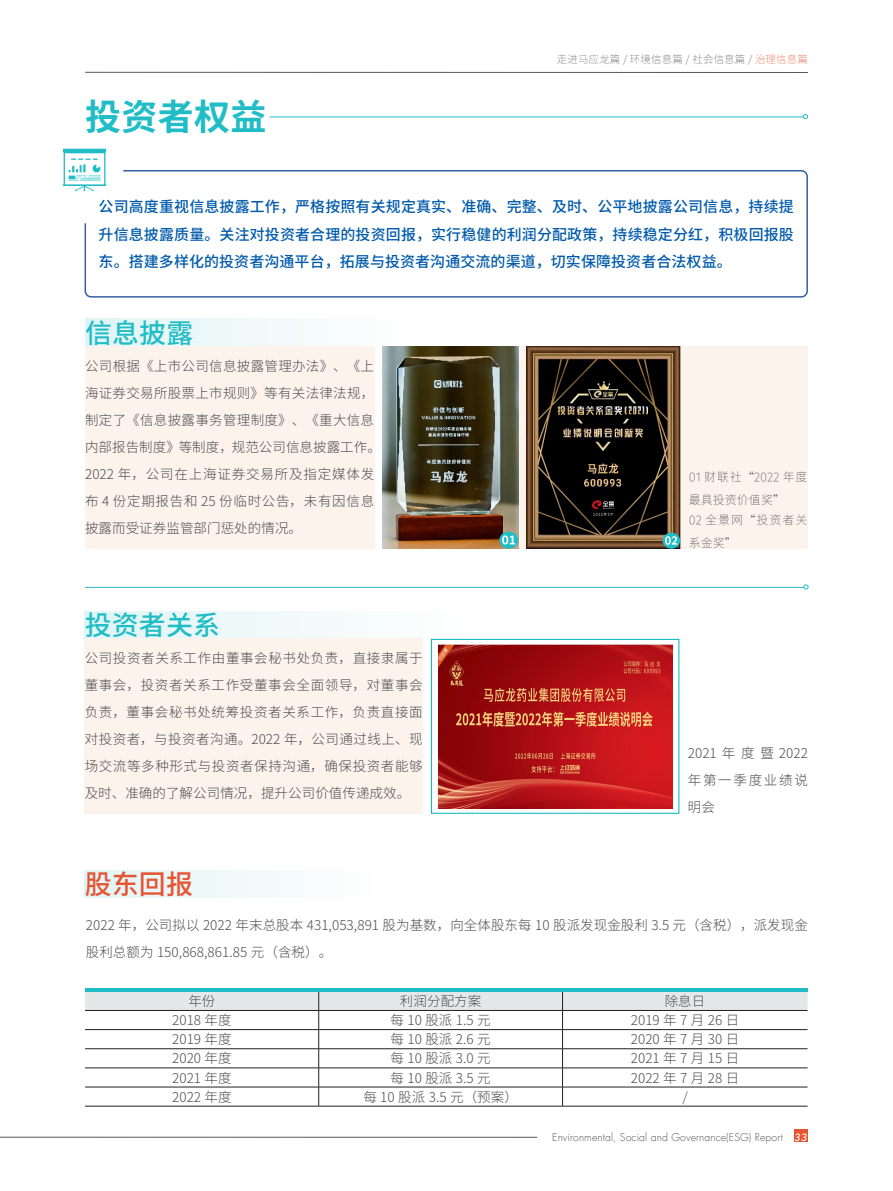
<style>
.page{position:relative;width:893px;height:1191px;background:#fff}
.page>*{position:absolute;margin:0;border:0;box-sizing:border-box;transform-origin:0 0}
.t1{font:700 36px "Source Han Sans CN";letter-spacing:.01em;color:#21bdc6}
.t2{font:500 27px "Source Han Sans CN";letter-spacing:.005em;color:#21bdc6}
.t3{font:500 27px "Source Han Sans CN";color:#e55534}
.t4{font:500 15px/27px "Source Han Sans CN";letter-spacing:.005em;color:#015aaa;text-align:justify}
.t5{font:300 13.5px/27px "Source Han Sans CN";letter-spacing:.005em;color:#4b4c4d;text-align:justify}
.t6{font:300 13.5px/27px "Source Han Sans CN";letter-spacing:.025em;color:#4b4c4d}
.t7{font:300 13.5px "Source Han Sans CN";letter-spacing:.255em;color:#4b4c4d}
.t8{font:100 12px/22.5px "SC";letter-spacing:.005em;color:#4b4c4d}
.t9{font:100 12px/22.5px "SC";letter-spacing:.09em;color:#4b4c4d}
.t10{font:300 10.5px "Futura LT";letter-spacing:.01em;color:#57585a}
.t11{font:200 10.5px "Source Han Sans CN";letter-spacing:.01em;color:#57585a}
.s1{color:#e55534}
.s2{font-family:"Avenir Next";font-weight:500;font-style:italic;color:#fff}
</style>
<div class="page">
<hr style="left:85px;top:72px;width:723px;height:1px;background:#57585a">
<div style="left:794px;top:1128px;width:14px;height:13px;background:#e55534"></div>
<hr style="left:0;top:1136px;width:537px;height:1px;background:#57585a">
<div style="left:383px;top:346px;width:424px;height:203px;background:#fdf3ed"></div>
<div style="left:85px;top:870px;width:289px;height:27px;background:linear-gradient(to right,#e1f4f6,#fffefe)"></div>
<div style="left:85px;top:346px;width:289px;height:203px;background:#fdf3ed"></div>
<div style="left:85px;top:319px;width:323px;height:27px;background:linear-gradient(to right,#e1f4f6,#fffefe)"></div>
<div style="left:85px;top:611px;width:379px;height:27px;background:linear-gradient(to right,#e1f4f6,#fffefe)"></div>
<div style="left:85px;top:638px;width:338px;height:175px;background:#fdf3ed"></div>
<hr style="left:270px;top:117px;width:537px;height:1px;background:#2bbbc6">
<svg style="left:803px;top:114px;width:5px;height:5px"></svg>
<hr style="left:85px;top:587px;width:723px;height:1px;background:#2bbbc6">
<svg style="left:803px;top:584px;width:5px;height:5px"></svg>
<svg style="left:63px;top:149px;width:43px;height:42px"></svg>
<svg style="left:84px;top:169px;width:724px;height:129px"></svg>
<svg style="left:85px;top:991px;width:722px;height:115px"></svg>
<hr style="left:85px;top:1106px;width:234px;height:1px;background:#231f20">
<hr style="left:319px;top:1106px;width:243px;height:1px;background:#231f20">
<hr style="left:562px;top:1106px;width:245px;height:1px;background:#231f20">
<hr style="left:85px;top:988px;width:722px;height:3px;background:#21bdc6">
<img style="left:383px;top:346px;width:135px;height:202px">
<svg style="left:499px;top:531px;width:19px;height:18px"></svg>
<svg style="left:502px;top:535px;width:13px;height:9px"></svg>
<img style="left:527px;top:346px;width:152px;height:203px">
<svg style="left:663px;top:532px;width:17px;height:17px"></svg>
<svg style="left:665px;top:536px;width:12px;height:9px"></svg>
<div style="left:431px;top:639px;width:248px;height:174px;border:1px solid #00b6b5"></div>
<img style="left:438px;top:644px;width:234px;height:164px">
<h1 class="t1" style="left:85px;top:96px;width:183px">投资者权益</h1>
<p class="t11" style="left:557px;top:53px;width:253px">走进马应龙篇 / 环境信息篇 / 社会信息篇 / <span class="s1">治理信息篇</span></p>
<p class="t4" style="left:99px;top:194px;width:697px">公司高度重视信息披露工作，严格按照有关规定真实、准确、完整、及时、公平地披露公司信息，持续提升信息披露质量。关注对投资者合理的投资回报，实行稳健的利润分配政策，持续稳定分红，积极回报股东。搭建多样化的投资者沟通平台，拓展与投资者沟通交流的渠道，切实保障投资者合法权益。</p>
<h2 class="t2" style="left:85px;top:317px;width:110px">信息披露</h2>
<p class="t6" style="left:85px;top:353px;width:297px">公司根据《上市公司信息披露管理办法》、《上海证券交易所股票上市规则》等有关法律法规，制定了《信息披露事务管理制度》、《重大信息内部报告制度》等制度，规范公司信息披露工作。<br>2022 年，公司在上海证券交易所及指定媒体发布 4 份定期报告和 25 份临时公告，未有因信息披露而受证券监管部门惩处的情况。</p>
<h2 class="t2" style="left:85px;top:609px;width:137px">投资者关系</h2>
<p class="t5" style="left:85px;top:645px;width:340px">公司投资者关系工作由董事会秘书处负责，直接隶属于董事会，投资者关系工作受董事会全面领导，对董事会负责，董事会秘书处统筹投资者关系工作，负责直接面对投资者，与投资者沟通。2022 年，公司通过线上、现场交流等多种形式与投资者保持沟通，确保投资者能够及时、准确的了解公司情况，提升公司价值传递成效。</p>
<p class="t8" style="left:689px;top:466px;width:120px">01 财联社“2022 年度最具投资价值奖”</p>
<p class="t9" style="left:689px;top:509px;width:120px">02 全景网“投资者关系金奖”</p>
<p class="t5" style="left:688px;top:740px;width:122px">2021 年度暨 2022年第一季度业绩说明会</p>
<h2 class="t3" style="left:85px;top:868px;width:110px">股东回报</h2>
<p class="t5" style="left:86px;top:912px;width:724px">2022 年，公司拟以 2022 年末总股本 431,053,891 股为基数，向全体股东每 10 股派发现金股利 3.5 元（含税），派发现金股利总额为 150,868,861.85 元（含税）。</p>
<p class="t5" style="left:188px;top:987px;width:29px">年份</p>
<p class="t5" style="left:400px;top:987px;width:83px">利润分配方案</p>
<p class="t5" style="left:665px;top:987px;width:42px">除息日</p>
<p class="t5" style="left:172px;top:1007px;width:61px">2018 年度</p>
<p class="t5" style="left:390px;top:1007px;width:102px">每 10 股派 1.5 元</p>
<p class="t7" style="left:631px;top:1012px;width:110px">2019年7月26日</p>
<p class="t5" style="left:172px;top:1026px;width:61px">2019 年度</p>
<p class="t5" style="left:390px;top:1026px;width:102px">每 10 股派 2.6 元</p>
<p class="t7" style="left:631px;top:1031px;width:110px">2020年7月30日</p>
<p class="t5" style="left:172px;top:1045px;width:61px">2020 年度</p>
<p class="t5" style="left:390px;top:1045px;width:102px">每 10 股派 3.0 元</p>
<p class="t7" style="left:631px;top:1050px;width:110px">2021年7月15日</p>
<p class="t5" style="left:172px;top:1064px;width:61px">2021 年度</p>
<p class="t5" style="left:390px;top:1064px;width:102px">每 10 股派 3.5 元</p>
<p class="t7" style="left:631px;top:1070px;width:110px">2022年7月28日</p>
<p class="t5" style="left:172px;top:1083px;width:61px">2022 年度</p>
<p class="t5" style="left:363px;top:1083px;width:156px">每 10 股派 3.5 元（预案）</p>
<p class="t5" style="left:682px;top:1083px;width:7px">/</p>
<p class="t10" style="left:552px;top:1130px;width:257px">Environmental, Social and Governance(ESG) Report <span class="s2">33</span></p>
</div>
